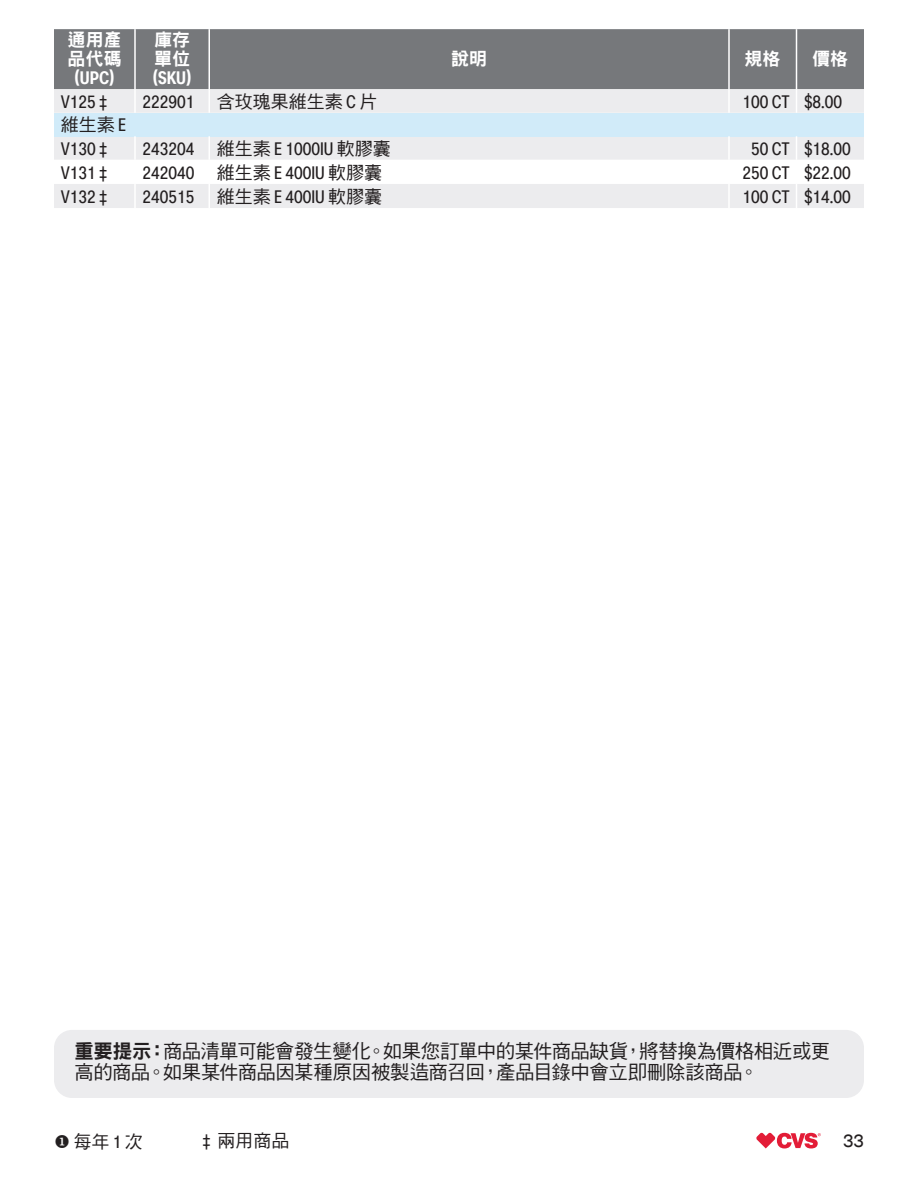
<style>
.page{position:relative;width:918px;height:1188px;background:#fff}
.page>*{position:absolute;margin:0;border:0;box-sizing:border-box;transform-origin:0 0}
.footnote{font:19.5px/21px "DF Hei Std W5";letter-spacing:-.03em;color:#231f20}
._2025_Row_Style{font:18px "CVS Health Sans Cd";color:#231f20}
._2025_Row_Style-2{font:18px "DF Hei Std W5";color:#231f20}
._2025_Row_Style-3{font:18px/18.8px "DF Hei Std W9";color:#fff;text-align:center}
._2025_Row_Style-4{font:700 18px/18.8px "CVS Health Sans Cd";color:#fff;text-align:justify}
._2025_Sub-Categories{font:18px "DF Hei Std W5";color:#231f20}
.t1{font:18px "CVS Health Sans";color:#231f20}
.s1{font-family:"CVS Health Sans Cd";font-weight:700}
.s2{font-family:"DF Hei Std W9";font-weight:400}
.s3{font-family:"CVS Health Sans Cd"}
.s4{font-family:"DF Hei Std W5"}
.s5{font-family:"DF Hei Std W9"}
</style>
<div class="page">
<svg style="left:756px;top:1133px;width:65px;height:15px"></svg>
<div style="left:54px;top:29px;width:810px;height:60px;background:#76787b"></div>
<div style="left:54px;top:89px;width:810px;height:24px;background:#ececee"></div>
<div style="left:54px;top:113px;width:810px;height:23px;background:#d1ebf9"></div>
<hr style="left:134px;top:29px;width:2px;height:60px;background:#fff">
<hr style="left:208px;top:29px;width:2px;height:60px;background:#fff">
<hr style="left:728px;top:29px;width:2px;height:60px;background:#fff">
<hr style="left:796px;top:29px;width:1px;height:60px;background:#fff">
<hr style="left:134px;top:89px;width:2px;height:24px;background:#fff">
<hr style="left:208px;top:89px;width:2px;height:24px;background:#fff">
<hr style="left:728px;top:89px;width:2px;height:24px;background:#fff">
<svg style="left:796px;top:89px;width:1px;height:24px"></svg>
<svg style="left:54px;top:136px;width:810px;height:72px"></svg>
<div style="left:54px;top:1030px;width:810px;height:68px;background:#ececee;border-radius:18px"></div>
<p class="_2025_Row_Style-3" style="left:68px;top:30px;width:55px">通用產品代碼<span class="s1">(UPC)</span></p>
<p class="_2025_Row_Style-4" style="left:153px;top:31px;width:40px"><span class="s2">庫存單位</span>(SKU)</p>
<p class="_2025_Row_Style-3" style="left:451px;top:49px;width:37px">說明</p>
<p class="_2025_Row_Style-3" style="left:744px;top:49px;width:37px">規格</p>
<p class="_2025_Row_Style-3" style="left:812px;top:49px;width:37px">價格</p>
<p class="_2025_Row_Style" style="left:61px;top:90px;width:48px">V125 ‡</p>
<p class="_2025_Row_Style" style="left:142px;top:90px;width:53px">222901</p>
<p class="_2025_Row_Style-2" style="left:217px;top:91px;width:162px">含玫瑰果維生素 <span class="s3">C</span> 片</p>
<p class="_2025_Row_Style" style="left:743px;top:90px;width:49px">100 CT</p>
<p class="_2025_Row_Style" style="left:804px;top:90px;width:40px">$8.00</p>
<p class="_2025_Sub-Categories" style="left:61px;top:115px;width:67px">維生素 <span class="s3">E</span></p>
<p class="_2025_Row_Style" style="left:61px;top:137px;width:48px">V130 ‡</p>
<p class="_2025_Row_Style" style="left:142px;top:137px;width:53px">243204</p>
<p class="_2025_Row_Style" style="left:217px;top:137px;width:176px"><span class="s4">維生素</span> E 1000IU <span class="s4">軟膠囊</span></p>
<p class="_2025_Row_Style" style="left:751px;top:137px;width:40px">50 CT</p>
<p class="_2025_Row_Style" style="left:804px;top:137px;width:48px">$18.00</p>
<p class="_2025_Row_Style" style="left:61px;top:161px;width:48px">V131 ‡</p>
<p class="_2025_Row_Style" style="left:142px;top:161px;width:53px">242040</p>
<p class="_2025_Row_Style-2" style="left:217px;top:162px;width:167px">維生素 <span class="s3">E 400IU</span> 軟膠囊</p>
<p class="_2025_Row_Style" style="left:743px;top:161px;width:49px">250 CT</p>
<p class="_2025_Row_Style" style="left:804px;top:161px;width:48px">$22.00</p>
<p class="_2025_Row_Style" style="left:61px;top:185px;width:48px">V132 ‡</p>
<p class="_2025_Row_Style" style="left:142px;top:185px;width:53px">240515</p>
<p class="_2025_Row_Style-2" style="left:217px;top:186px;width:167px">維生素 <span class="s3">E 400IU</span> 軟膠囊</p>
<p class="_2025_Row_Style" style="left:743px;top:185px;width:49px">100 CT</p>
<p class="_2025_Row_Style" style="left:804px;top:185px;width:48px">$14.00</p>
<p class="footnote" style="left:75px;top:1040px;width:757px"><span class="s5">重要提示：</span>商品清單可能會發生變化。如果您訂單中的某件商品缺貨，將替換為價格相近或更高的商品。如果某件商品因某種原因被製造商召回，產品目錄中會立即刪除該商品。</p>
<p class="_2025_Row_Style-2" style="left:54px;top:1132px;width:90px">◆每年 <span class="s3">1</span> 次</p>
<p class="_2025_Row_Style-2" style="left:202px;top:1131px;width:88px"><span class="s3">‡</span> 兩用商品</p>
<p class="t1" style="left:843px;top:1130px;width:22px">33</p>
</div>
